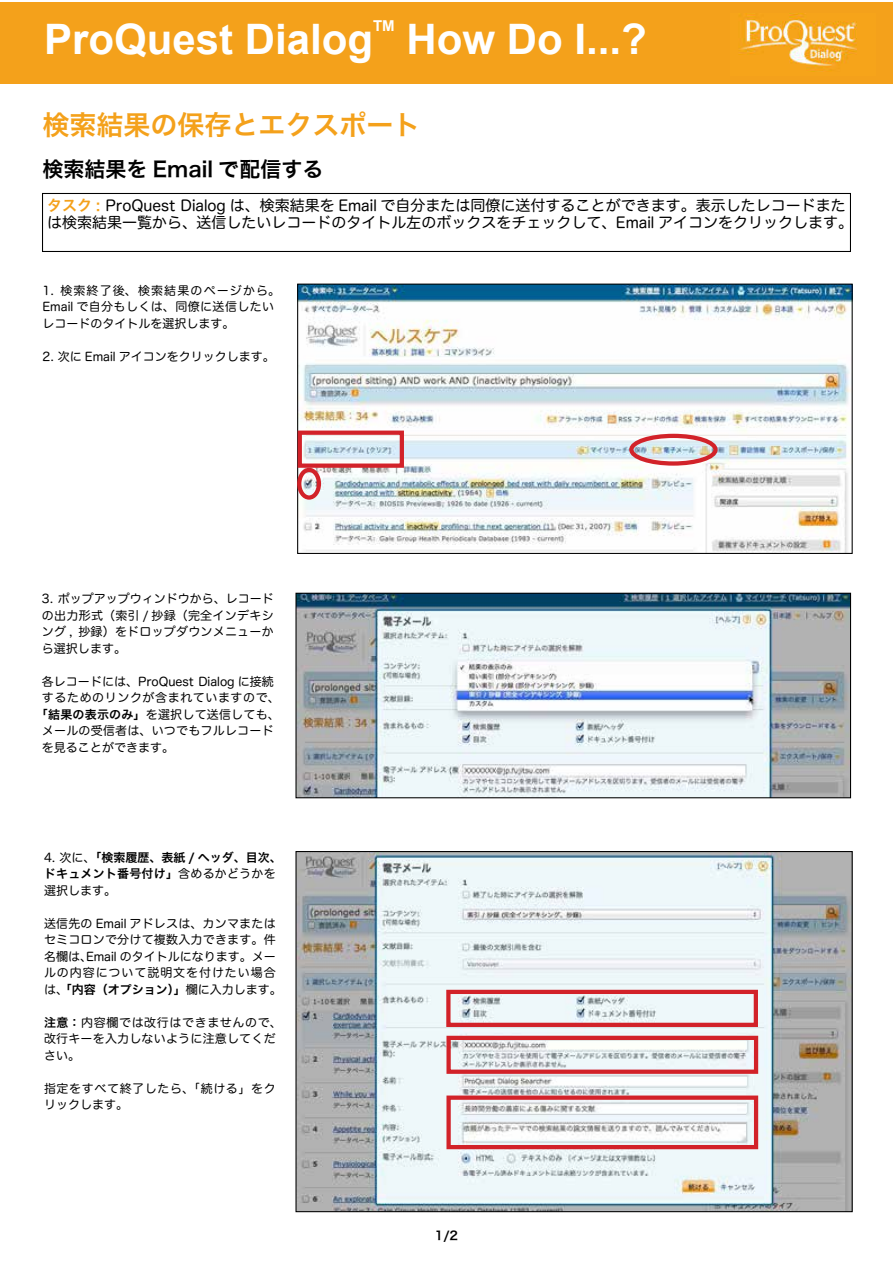
<style>
.page{position:relative;width:893px;height:1263px;background:#fff}
.page>*{position:absolute;margin:0;border:0;box-sizing:border-box;transform-origin:0 0}
.t1{font:700 42px "Arial";color:#fff}
.t2{font:27px "Hira Kaku Pro W6";color:#f4a11b}
.t3{font:21px "Hira Kaku Pro W6";color:#000}
.t4{font:15px/16.5px "Hira Maru Pro W4";color:#000}
.t5{font:700 15px "Arial";color:#fff}
.t6{font:12px/16.5px "Hira Maru Pro W4";letter-spacing:.02em;color:#000}
.t7{font:12px "Hira Maru Pro W4";color:#000}
.t8{font:12px/16.5px "Hira Kaku Pro W6";letter-spacing:.015em;color:#000}
.t9{font:12px/16.5px "Hira Maru Pro W4";letter-spacing:.05em;color:#000}
.s1{font-family:"Hira Kaku Pro W6";color:#f4a11b}
.s2{font-family:"Hira Kaku Pro W6"}
.s3{font-family:"Hira Maru Pro W4"}
</style>
<div class="page">
<img style="left:297px;top:853px;width:554px;height:357px">
<img style="left:299px;top:286px;width:552px;height:266px">
<div style="left:297px;top:284px;width:556px;height:270px;border:1px solid #000"></div>
<img style="left:297px;top:595px;width:552px;height:201px">
<div style="left:295px;top:593px;width:556px;height:205px;border:1px solid #000"></div>
<div style="left:629px;top:434px;width:89px;height:32px;border:4px solid #d22229;border-radius:50%"></div>
<div style="left:298px;top:431px;width:106px;height:37px;border:4px solid #d22229"></div>
<div style="left:0;top:2px;width:893px;height:81px;background:#f4a11b"></div>
<img style="left:738px;top:13px;width:119px;height:59px">
<div style="left:42px;top:193px;width:809px;height:59px;border:1px solid #000"></div>
<div style="left:297px;top:468px;width:24px;height:32px;border:4px solid #d22229;border-radius:50%"></div>
<div style="left:446px;top:990px;width:312px;height:37px;border:4px solid #d22229"></div>
<div style="left:446px;top:1036px;width:312px;height:38px;border:4px solid #d22229"></div>
<div style="left:446px;top:1095px;width:312px;height:54px;border:4px solid #d22229"></div>
<p class="t1" style="left:44px;top:11px;width:331px">ProQuest Dialog</p>
<p class="t5" style="left:373px;top:16px;width:23px">TM</p>
<p class="t1" style="left:406px;top:11px;width:242px">How Do I...?</p>
<p class="t2" style="left:43px;top:101px;width:379px">検索結果の保存とエクスポート</p>
<p class="t3" style="left:43px;top:150px;width:282px">検索結果を Email で配信する</p>
<p class="t4" style="left:47px;top:197px;width:807px"><span class="s1">タスク :</span> ProQuest Dialog は、検索結果を Email で自分または同僚に送付することができます。表示したレコードまたは検索結果一覧から、送信したいレコードのタイトル左のボックスをチェックして、Email アイコンをクリックします。</p>
<p class="t6" style="left:43px;top:281px;width:239px">1. 検索終了後、検索結果のページから。<br>Email で自分もしくは、同僚に送信したいレコードのタイトルを選択します。</p>
<p class="t7" style="left:43px;top:346px;width:234px">2. 次に Email アイコンをクリックします。</p>
<p class="t6" style="left:42px;top:590px;width:233px;text-align:justify">3. ポップアップウィンドウから、レコードの出力形式（索引 / 抄録（完全インデキシング , 抄録）をドロップダウンメニューから選択します。</p>
<p class="t7" style="left:42px;top:671px;width:233px">各レコードには、ProQuest Dialog に接続</p>
<p class="t9" style="left:42px;top:689px;width:239px">するためのリンクが含まれていますので、</p>
<p class="t6" style="left:36px;top:705px;width:245px"><span class="s2">「結果の表示のみ」</span>を選択して送信しても、</p>
<p class="t6" style="left:42px;top:722px;width:233px">メールの受信者は、いつでもフルレコード</p>
<p class="t7" style="left:42px;top:737px;width:134px">を見ることができます。</p>
<p class="t8" style="left:44px;top:848px;width:239px"><span class="s3">4. 次に、</span>「検索履歴、表紙 / ヘッダ、目次、ドキュメント番号付け」<span class="s3">含めるかどうかを選択します。</span></p>
<p class="t6" style="left:44px;top:914px;width:239px">送信先の Email アドレスは、カンマまたはセミコロンで分けて複数入力できます。件名欄は、Email のタイトルになります。メールの内容について説明文を付けたい場合は、<span class="s2">「内容（オプション）」</span>欄に入力します。</p>
<p class="t6" style="left:44px;top:1013px;width:239px"><span class="s2">注意：</span>内容欄では改行はできませんので、改行キーを入力しないように注意してください。</p>
<p class="t9" style="left:44px;top:1079px;width:233px">指定をすべて終了したら、「続ける」をクリックします。</p>
<p class="t8" style="left:435px;top:1226px;width:25px">1/2</p>
</div>
